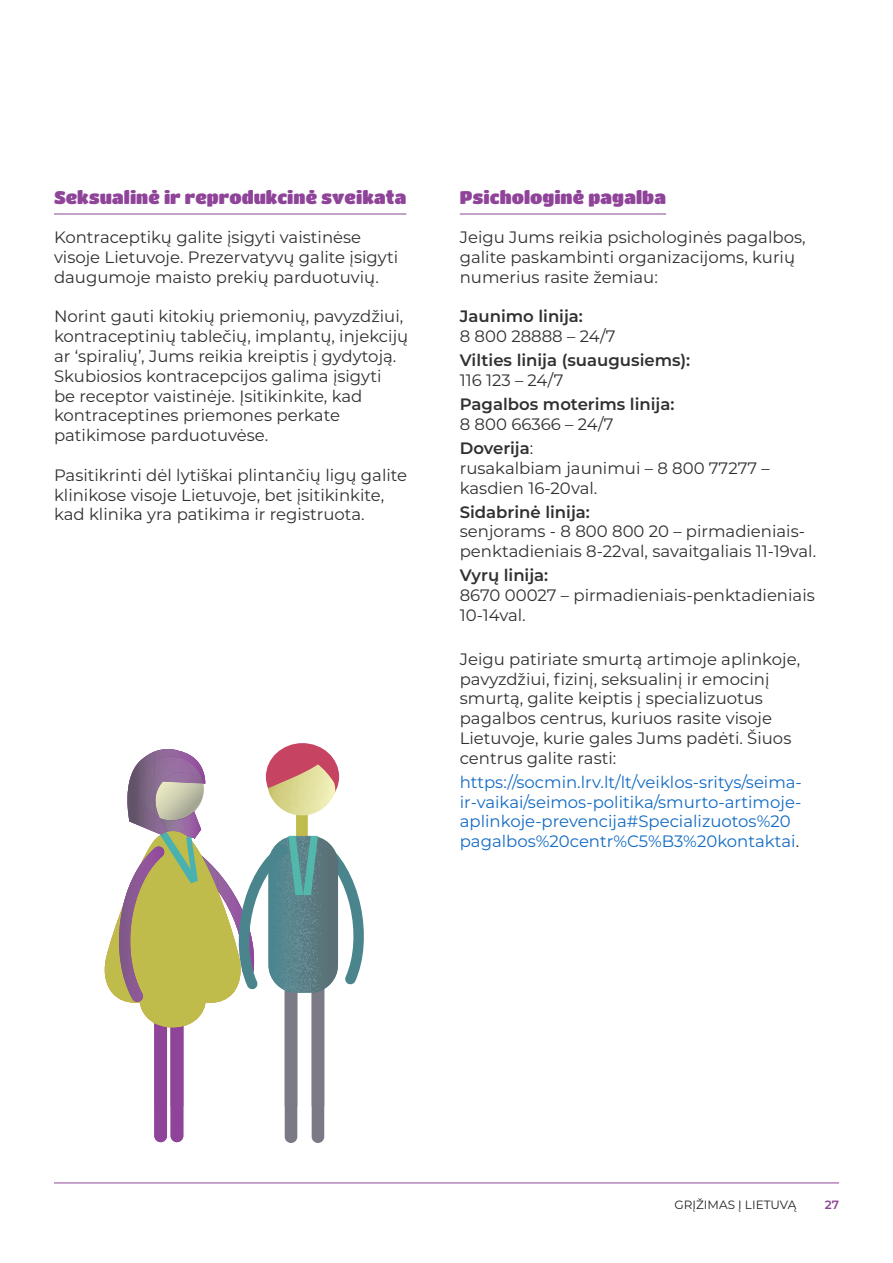
<style>
.page{position:relative;width:893px;height:1263px;background:#fff}
.page>*{position:absolute;margin:0;border:0;box-sizing:border-box;transform-origin:0 0}
.t1{font:18px "Titan One";color:#8f4499}
.t2{font:16.5px/19.8px "Montserrat";color:#312f30}
.t3{font:16.5px/19.8px "Montserrat";color:#126bc4}
.t4{font:600 16.5px "Montserrat";color:#312f30}
.t5{font:12px "Montserrat";color:#231f20}
.t6{font:600 12px "Montserrat";color:#8f4499}
.s1{font-weight:600}
.s2{color:#312f30}
</style>
<div class="page">
<hr style="left:54px;top:1182px;width:785px;height:1px;background:#8f4499">
<hr style="left:54px;top:214px;width:352px;height:1px;background:#8f4499">
<hr style="left:460px;top:214px;width:206px;height:1px;background:#8f4499">
<div style="left:171px;top:989px;width:12px;height:153px;background:#8f4499;border-radius:6px"></div>
<div style="left:154px;top:989px;width:13px;height:153px;background:#8f4499;border-radius:6px"></div>
<div style="left:312px;top:945px;width:12px;height:198px;background:#7a7a86;border-radius:6px"></div>
<div style="left:285px;top:945px;width:12px;height:198px;background:#7a7a86;border-radius:6px"></div>
<svg style="left:104px;top:743px;width:260px;height:284px"></svg>
<p class="t1" style="left:54px;top:186px;width:354px">Seksualinė ir reprodukcinė sveikata</p>
<p class="t2" style="left:54px;top:227px;width:346px">Kontraceptikų galite įsigyti vaistinėse visoje Lietuvoje. Prezervatyvų galite įsigyti daugumoje maisto prekių parduotuvių.</p>
<p class="t2" style="left:54px;top:306px;width:356px">Norint gauti kitokių priemonių, pavyzdžiui, kontraceptinių tablečių, implantų, injekcijų ar ‘spiralių’, Jums reikia kreiptis į gydytoją.<br>Skubiosios kontracepcijos galima įsigyti<br>be receptor vaistinėje. Įsitikinkite, kad kontraceptines priemones perkate patikimose parduotuvėse.</p>
<p class="t2" style="left:54px;top:464px;width:355px">Pasitikrinti dėl lytiškai plintančių ligų galite klinikose visoje Lietuvoje, bet įsitikinkite, kad klinika yra patikima ir registruota.</p>
<p class="t1" style="left:460px;top:186px;width:208px">Psichologinė pagalba</p>
<p class="t2" style="left:460px;top:227px;width:347px">Jeigu Jums reikia psichologinės pagalbos, galite paskambinti organizacijoms, kurių numerius rasite žemiau:</p>
<p class="t4" style="left:460px;top:305px;width:125px">Jaunimo linija:</p>
<p class="t2" style="left:460px;top:326px;width:157px">8 800 28888 – 24/7</p>
<p class="t4" style="left:460px;top:349px;width:232px">Vilties linija (suaugusiems):</p>
<p class="t2" style="left:460px;top:370px;width:105px">116 123 – 24/7</p>
<p class="t4" style="left:460px;top:392px;width:216px">Pagalbos moterims linija:</p>
<p class="t2" style="left:460px;top:411px;width:155px;line-height:24px">8 800 66366 – 24/7<br><span class="s1">Doverija</span>:</p>
<p class="t2" style="left:460px;top:457px;width:311px">rusakalbiam jaunimui – 8 800 77277 – kasdien 16-20val.</p>
<p class="t4" style="left:460px;top:500px;width:132px">Sidabrinė linija:</p>
<p class="t2" style="left:460px;top:521px;width:358px">senjorams - 8 800 800 20 – pirmadieniais&shy;penktadieniais 8-22val, savaitgaliais 11-19val.</p>
<p class="t4" style="left:460px;top:564px;width:90px">Vyrų linija:</p>
<p class="t2" style="left:460px;top:585px;width:357px">8670 00027 – pirmadieniais-penktadieniais<br>10-14val.</p>
<p class="t2" style="left:460px;top:648px;width:342px">Jeigu patiriate smurtą artimoje aplinkoje, pavyzdžiui, fizinį, seksualinį ir emocinį smurtą, galite keiptis į specializuotus pagalbos centrus, kuriuos rasite visoje Lietuvoje, kurie gales Jums padėti. Šiuos centrus galite rasti:</p>
<p class="t3" style="left:460px;top:771px;width:344px">https://socmin.lrv.lt/lt/veiklos-sritys/seima&shy;ir-vaikai/seimos-politika/smurto-artimoje&shy;aplinkoje-prevencija#Specializuotos%20 pagalbos%20centr%C5%B3%20kontaktai<span class="s2">.</span></p>
<p class="t5" style="left:675px;top:1197px;width:123px">GRĮŽIMAS Į LIETUVĄ</p>
<p class="t6" style="left:825px;top:1196px;width:16px">27</p>
</div>
